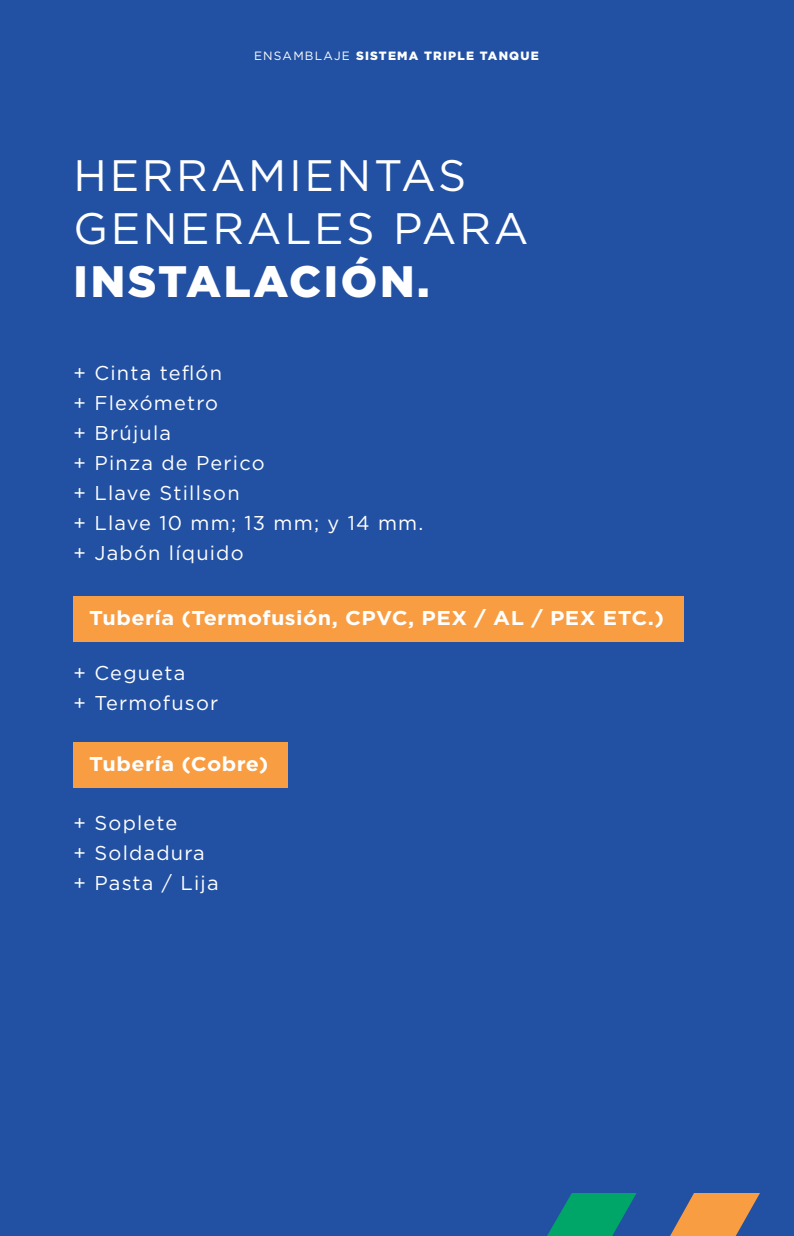
<style>
.page{position:relative;width:794px;height:1236px;background:#2251a3}
.page>*{position:absolute;margin:0;border:0;box-sizing:border-box;transform-origin:0 0}
.t1{font:44px/52.8px "Gotham";letter-spacing:.06em;color:#fff}
.t2{font:900 44px "Gotham";letter-spacing:.06em;color:#fff}
.t3{font:20px/30px "Gotham";letter-spacing:.06em;color:#fff}
.t4{font:700 20px "Gotham";letter-spacing:.02em;color:#fff;scale:1.08 1}
.t5{font:900 12px "Gotham";letter-spacing:.1em;color:#fff}
.s1{font-weight:400}
</style>
<div class="page">
<svg style="left:547px;top:1193px;width:89px;height:43px"></svg>
<svg style="left:670px;top:1193px;width:90px;height:43px"></svg>
<div style="left:74px;top:597px;width:610px;height:45px;background:#f99d42"></div>
<div style="left:74px;top:742px;width:214px;height:45px;background:#f99d42"></div>
<p class="t5" style="left:254px;top:48px;width:286px"><span class="s1">ENSAMBLAJE</span> SISTEMA TRIPLE TANQUE</p>
<h1 class="t1" style="left:74px;top:149px;width:456px">HERRAMIENTAS<br>GENERALES PARA</h1>
<h1 class="t2" style="left:74px;top:251px;width:358px">INSTALACIÓN.</h1>
<p class="t3" style="left:74px;top:358px;width:351px">+ Cinta teflón<br>+ Flexómetro<br>+ Brújula<br>+ Pinza de Perico<br>+ Llave Stillson<br>+ Llave 10 mm; 13 mm; y 14 mm. + Jabón líquido</p>
<p class="t4" style="left:89px;top:605px;width:534px">Tubería (Termofusión, CPVC, PEX / AL / PEX ETC.)</p>
<p class="t3" style="left:74px;top:658px;width:146px">+ Cegueta<br>+ Termofusor</p>
<p class="t4" style="left:89px;top:750px;width:167px">Tubería (Cobre)</p>
<p class="t3" style="left:74px;top:808px;width:146px">+ Soplete<br>+ Soldadura + Pasta / Lija</p>
</div>
